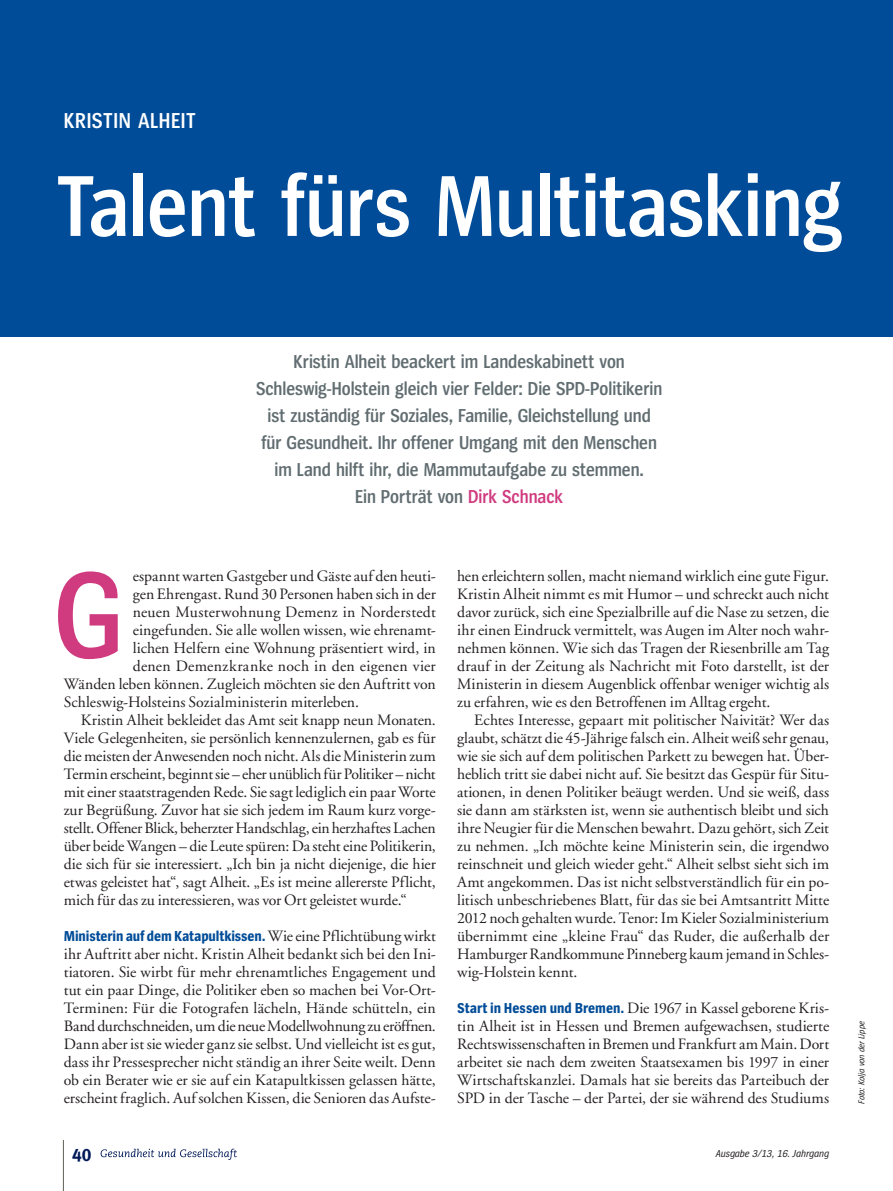
<style>
.page{position:relative;width:893px;height:1191px;background:#fff}
.page>*{position:absolute;margin:0;border:0;box-sizing:border-box;transform-origin:0 0}
.t1{font:600 127.5px "Spiegel Cd";color:#d03b80}
.t2{font:600 90px "Spiegel Cd";letter-spacing:-.005em;color:#fff}
.t3{font:600 22.5px "Spiegel Cd";letter-spacing:.03em;color:#fff}
.Magazin_Vorspann{font:600 19.5px/27px "Spiegel Cd";letter-spacing:-.005em;color:#616d71;text-align:center}
.Thema_Fließ_oE{font:15.75px/18px "GG Garamond";color:#231f20;text-align:justify}
.Thema_Fließ_mE{font:15.75px/18px "GG Garamond";letter-spacing:-.005em;color:#231f20;text-align:justify}
.Thema_Fließ_oE-2{font:700 15px "Spiegel Cd";letter-spacing:-.005em;color:#014c98}
.t4{font:italic 10.5px "Spiegel Cd";color:#231f20}
.allg-Fotocredits{font:italic 9px "Spiegel Cd";color:#231f20}
.s1{color:#d03b80}
.s2{font-family:"GG Garamond";font-weight:400;font-size:15.75px;color:#231f20}
.s3{font-family:"Spiegel Cd";font-weight:700;font-size:15px;color:#014c98}
</style>
<div class="page">
<hr style="left:63px;top:1140px;width:1px;height:51px;background:#606155">
<svg style="left:101px;top:1148px;width:136px;height:11px"></svg>
<div style="left:0;top:0;width:893px;height:336px;background:#014c98"></div>
<p class="t3" style="left:64px;top:109px;width:133px">KRISTIN ALHEIT</p>
<p class="t2" style="left:56px;top:161px;width:789px">Talent fürs Multitasking</p>
<p class="Magazin_Vorspann" style="left:256px;top:349px;width:408px">Kristin Alheit beackert im Landeskabinett von Schleswig-Holstein gleich vier Felder: Die SPD-Politikerin ist zuständig für Soziales, Familie, Gleichstellung und für Gesundheit. Ihr offener Umgang mit den Menschen im Land hilft ihr, die Mammutaufgabe zu stemmen.<br>Ein Porträt von <span class="s1">Dirk Schnack</span></p>
<p class="Thema_Fließ_oE" style="left:133px;top:567px;width:304px">espannt warten Gastgeber und Gäste auf den heuti-</p>
<p class="Thema_Fließ_oE" style="left:133px;top:585px;width:305px">gen Ehrengast. Rund 30 Personen haben sich in der</p>
<p class="Thema_Fließ_oE" style="left:133px;top:603px;width:304px">neuen Musterwohnung Demenz in Norderstedt</p>
<p class="Thema_Fließ_oE" style="left:133px;top:621px;width:304px">eingefunden. Sie alle wollen wissen, wie ehrenamt-</p>
<p class="Thema_Fließ_oE" style="left:133px;top:639px;width:304px">lichen Helfern eine Wohnung präsentiert wird, in</p>
<p class="Thema_Fließ_oE" style="left:133px;top:657px;width:304px">denen Demenzkranke noch in den eigenen vier</p>
<p class="Thema_Fließ_oE" style="left:64px;top:675px;width:374px">Wänden leben können. Zugleich möchten sie den Auftritt von</p>
<p class="Thema_Fließ_oE" style="left:64px;top:693px;width:297px">Schleswig-Holsteins Sozialministerin miterleben.</p>
<p class="Thema_Fließ_mE" style="left:64px;top:711px;width:374px;text-indent:17px">Kristin Alheit bekleidet das Amt seit knapp neun Monaten.<br>Viele Gelegenheiten, sie persönlich kennenzulernen, gab es für die meisten der Anwesenden noch nicht. Als die Ministerin zum Termin erscheint, beginnt sie – eher unüblich für Politiker – nicht mit einer staatstragenden Rede. Sie sagt lediglich ein paar Worte zur Begrüßung. Zuvor hat sie sich jedem im Raum kurz vorge&shy;stellt. Offener Blick, beherzter Handschlag, ein herzhaftes Lachen über beide Wangen – die Leute spüren: Da steht eine Politikerin, die sich für sie interessiert. „Ich bin ja nicht diejenige, die hier etwas geleistet hat“, sagt Alheit. „Es ist meine allererste Pflicht, mich für das zu interessieren, was vor Ort geleistet wurde.“</p>
<p class="Thema_Fließ_oE-2" style="left:64px;top:928px;width:374px">Ministerin auf dem Katapultkissen.<span class="s2">Wie eine Pflichtübung wirkt</span></p>
<p class="Thema_Fließ_oE" style="left:64px;top:945px;width:374px">ihr Auftritt aber nicht. Kristin Alheit bedankt sich bei den Ini&shy;tiatoren. Sie wirbt für mehr ehrenamtliches Engagement und tut ein paar Dinge, die Politiker eben so machen bei Vor-Ort-Terminen: Für die Fotografen lächeln, Hände schütteln, ein Band durchschneiden, um die neue Modellwohnung zu eröffnen.<br>Dann aber ist sie wieder ganz sie selbst. Und vielleicht ist es gut, dass ihr Pressesprecher nicht ständig an ihrer Seite weilt. Denn ob ein Berater wie er sie auf ein Katapultkissen gelassen hätte, erscheint fraglich. Auf solchen Kissen, die Senioren das Aufste-</p>
<p class="t1" style="left:54px;top:551px;width:70px">G</p>
<p class="Thema_Fließ_oE" style="left:457px;top:567px;width:374px">hen erleichtern sollen, macht niemand wirklich eine gute Figur.<br>Kristin Alheit nimmt es mit Humor – und schreckt auch nicht davor zurück, sich eine Spezialbrille auf die Nase zu setzen, die ihr einen Eindruck vermittelt, was Augen im Alter noch wahr&shy;nehmen können. Wie sich das Tragen der Riesenbrille am Tag drauf in der Zeitung als Nachricht mit Foto darstellt, ist der Ministerin in diesem Augenblick offenbar weniger wichtig als zu erfahren, wie es den Betroffenen im Alltag ergeht.</p>
<p class="Thema_Fließ_mE" style="left:457px;top:711px;width:374px;text-indent:17px">Echtes Interesse, gepaart mit politischer Naivität? Wer das glaubt, schätzt die 45-Jährige falsch ein. Alheit weiß sehr genau, wie sie sich auf dem politischen Parkett zu bewegen hat. Über&shy;heblich tritt sie dabei nicht auf. Sie besitzt das Gespür für Situ&shy;ationen, in denen Politiker beäugt werden. Und sie weiß, dass sie dann am stärksten ist, wenn sie authentisch bleibt und sich ihre Neugier für die Menschen bewahrt. Dazu gehört, sich Zeit zu nehmen. „Ich möchte keine Ministerin sein, die irgendwo reinschneit und gleich wieder geht.“ Alheit selbst sieht sich im Amt angekommen. Das ist nicht selbstverständlich für ein po&shy;litisch unbeschriebenes Blatt, für das sie bei Amtsantritt Mitte 2012 noch gehalten wurde. Tenor: Im Kieler Sozialministerium übernimmt eine „kleine Frau“ das Ruder, die außerhalb der Hamburger Randkommune Pinneberg kaum jemand in Schles&shy;wig-Holstein kennt.</p>
<p class="Thema_Fließ_oE" style="left:457px;top:999px;width:374px"><span class="s3">Start in Hessen und Bremen.</span> Die 1967 in Kassel geborene Kris&shy;tin Alheit ist in Hessen und Bremen aufgewachsen, studierte Rechtswissenschaften in Bremen und Frankfurt am Main. Dort arbeitet sie nach dem zweiten Staatsexamen bis 1997 in einer Wirtschaftskanzlei. Damals hat sie bereits das Parteibuch der SPD in der Tasche – der Partei, der sie während des Studiums</p>
<p class="t4" style="left:716px;top:1148px;width:115px">Ausgabe 3/13, 16. Jahrgang</p>
<p class="allg-Fotocredits" style="left:857px;top:1103px;width:84px;rotate:-90deg">Foto: Kolja von der Lippe</p>
</div>
